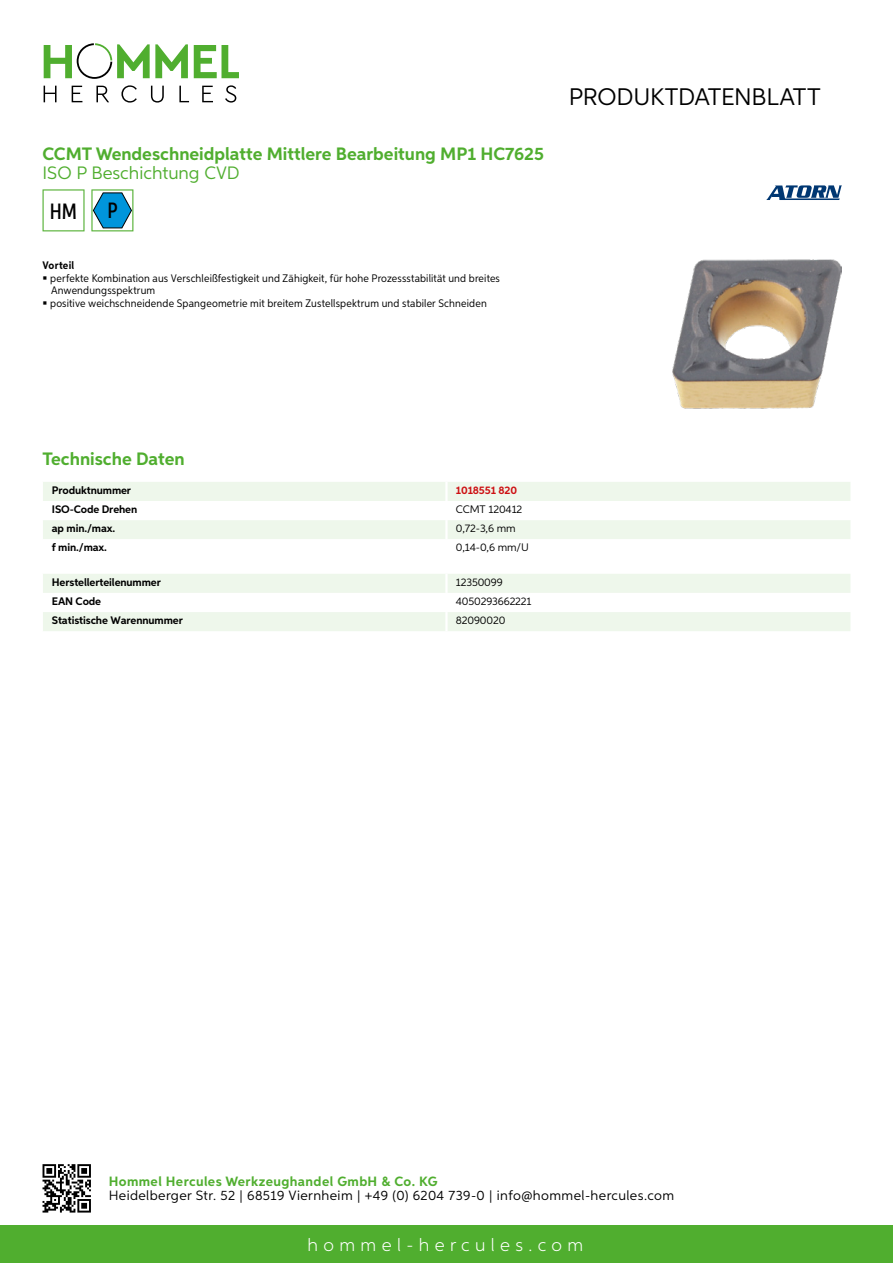
<style>
.page{position:relative;width:893px;height:1263px;background:#fff}
.page>*{position:absolute;margin:0;border:0;box-sizing:border-box;transform-origin:0 0}
.t1{font:24px "Aspira";letter-spacing:-.01em;color:#000}
.t2{font:500 22.2px "Aspira XX Nar";color:#000}
.t3{font:700 18px "Aspira";color:#50ae2f}
.t4{font:300 18px "Aspira";letter-spacing:.3em;color:#fff}
.t5{font:18px "Aspira";color:#50ae2f}
.t6{font:13.5px "Aspira";letter-spacing:.03em;color:#000}
.t7{font:700 13.5px "Aspira";letter-spacing:.03em;color:#50ae2f}
.t8{font:10.95px/12.5px "Aspira Nar";letter-spacing:.015em;color:#000}
.t9{font:700 10.95px "Aspira";letter-spacing:-.01em;color:#000}
.t10{font:10.95px "Aspira";letter-spacing:-.01em;color:#000}
.t11{font:700 10.95px "Aspira";letter-spacing:-.01em;color:#cd1013}
.t12{font:700 10.95px "Aspira Nar";letter-spacing:.015em;color:#000}
</style>
<div class="page">
<div style="left:0;top:1226px;width:893px;height:37px;background:#50ae2f"></div>
<svg style="left:43px;top:1164px;width:48px;height:48px"></svg>
<svg style="left:194px;top:45px;width:45px;height:33px"></svg>
<svg style="left:44px;top:43px;width:144px;height:36px"></svg>
<svg style="left:44px;top:86px;width:13px;height:16px"></svg>
<svg style="left:72px;top:86px;width:10px;height:16px"></svg>
<svg style="left:96px;top:86px;width:13px;height:16px"></svg>
<svg style="left:121px;top:85px;width:16px;height:18px"></svg>
<svg style="left:151px;top:86px;width:13px;height:17px"></svg>
<svg style="left:179px;top:86px;width:10px;height:16px"></svg>
<svg style="left:202px;top:86px;width:11px;height:16px"></svg>
<svg style="left:225px;top:85px;width:11px;height:18px"></svg>
<div style="left:43px;top:482px;width:807px;height:19px;background:#eef7eb"></div>
<div style="left:43px;top:520px;width:807px;height:19px;background:#eef7eb"></div>
<hr style="left:445px;top:482px;width:3px;height:19px;background:#fff">
<hr style="left:445px;top:520px;width:3px;height:19px;background:#fff">
<svg style="left:43px;top:574px;width:807px;height:57px"></svg>
<hr style="left:445px;top:612px;width:3px;height:19px;background:#fff">
<svg style="left:43px;top:189px;width:42px;height:42px"></svg>
<svg style="left:91px;top:189px;width:42px;height:42px"></svg>
<img style="left:672px;top:259px;width:170px;height:150px">
<svg style="left:766px;top:185px;width:76px;height:15px"></svg>
<h3 class="t3" style="left:43px;top:142px;width:503px">CCMT Wendeschneidplatte Mittlere Bearbeitung MP1 HC7625</h3>
<h3 class="t5" style="left:43px;top:162px;width:196px">ISO P Beschichtung CVD</h3>
<h2 class="t2" style="left:50px;top:197px;width:29px">HM</h2>
<h2 class="t2" style="left:108px;top:197px;width:12px">P</h2>
<p class="t12" style="left:43px;top:259px;width:33px">Vorteil</p>
<p class="t8" style="left:50px;top:272px;width:451px">perfekte Kombination aus Verschleißfestigkeit und Zähigkeit, für hohe Prozessstabilität und breites<br>Anwendungsspektrum<br>positive weichschneidende Spangeometrie mit breitem Zustellspektrum und stabiler Schneiden</p>
<h1 class="t1" style="left:569px;top:82px;width:253px">Produktdatenblatt</h1>
<h3 class="t3" style="left:43px;top:448px;width:144px">Technische Daten</h3>
<p class="t9" style="left:52px;top:483px;width:81px">Produktnummer</p>
<p class="t11" style="left:456px;top:483px;width:63px">1018551 820</p>
<p class="t9" style="left:52px;top:502px;width:87px">ISO-Code Drehen</p>
<p class="t10" style="left:456px;top:502px;width:68px">CCMT 120412</p>
<p class="t9" style="left:52px;top:521px;width:65px">ap min./max.</p>
<p class="t10" style="left:456px;top:522px;width:61px">0,72-3,6 mm</p>
<p class="t9" style="left:52px;top:541px;width:57px">f min./max.</p>
<p class="t10" style="left:456px;top:541px;width:73px">0,14-0,6 mm/U</p>
<p class="t9" style="left:52px;top:575px;width:111px">Herstellerteilenummer</p>
<p class="t10" style="left:456px;top:575px;width:48px">12350099</p>
<p class="t9" style="left:52px;top:594px;width:51px">EAN Code</p>
<p class="t10" style="left:456px;top:594px;width:77px">4050293662221</p>
<p class="t9" style="left:52px;top:613px;width:132px">Statistische Warennummer</p>
<p class="t10" style="left:456px;top:613px;width:51px">82090020</p>
<p class="t7" style="left:109px;top:1172px;width:330px">Hommel Hercules Werkzeughandel GmbH &amp; Co. KG</p>
<p class="t6" style="left:109px;top:1187px;width:567px">Heidelberger Str. 52 | 68519 Viernheim | +49 (0) 6204 739-0 | info@hommel-hercules.com</p>
<h3 class="t4" style="left:307px;top:1234px;width:277px">hommel-hercules.com</h3>
</div>
